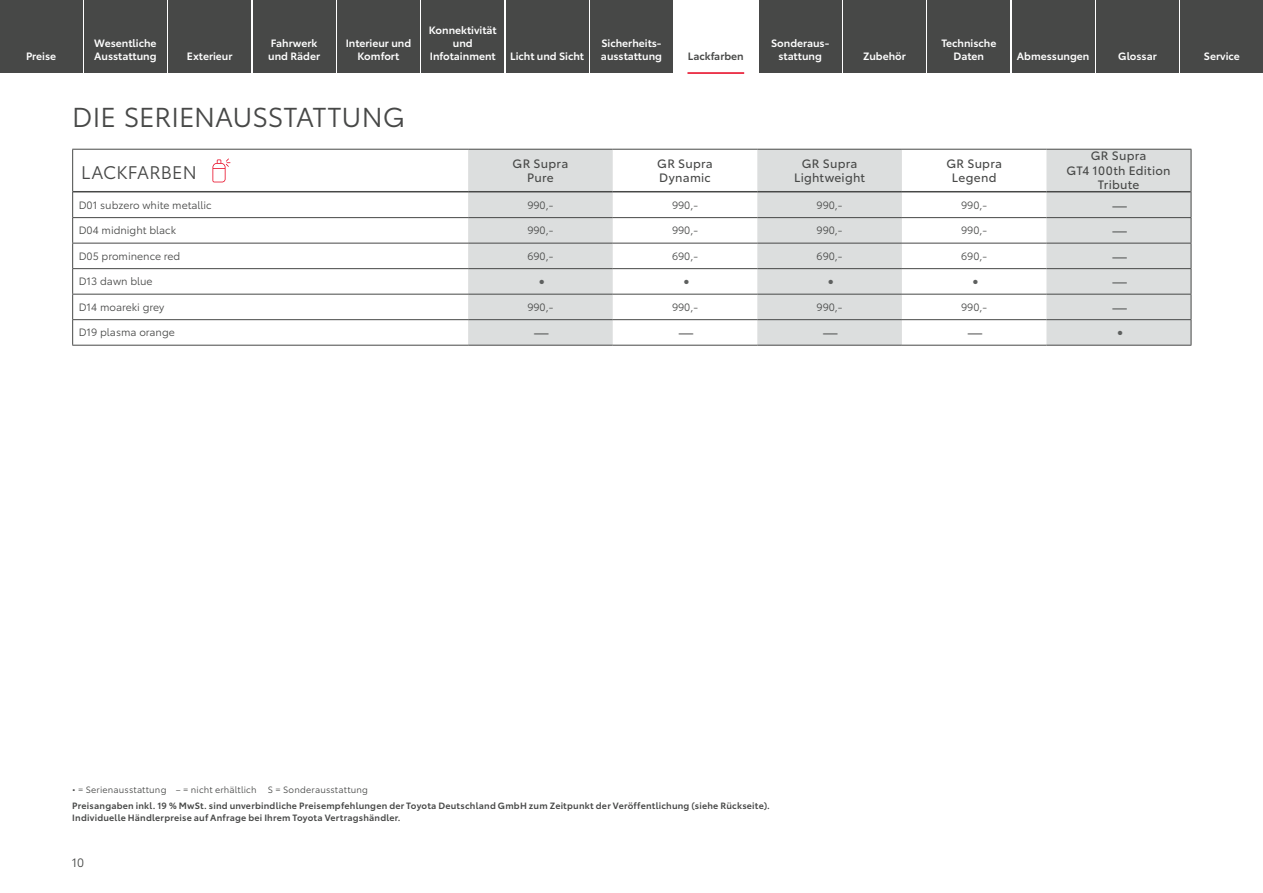
<style>
.page{position:relative;width:1263px;height:893px;background:#fff}
.page>*{position:absolute;margin:0;border:0;box-sizing:border-box;transform-origin:0 0}
.t1{font:27px "Toyota Type";letter-spacing:-.005em;color:#474847}
._1_Kopfzeile_Links{font:18px "Toyota Type";letter-spacing:.01em;color:#474847}
.t2{font:15px "Toyota Type";color:#474847}
._1_Kopfzeile_mittig_b{font:12px/14.4px "Toyota Type";letter-spacing:.02em;color:#474847;text-align:center}
.t3{font:12px "Toyota Type";color:#474847}
.t4{font:600 10.5px/12.6px "Toyota Type";color:#fff}
._1_Inhalt_links{font:10.5px "Toyota Type";color:#474847}
._1_Inhalt_mittig_PREIS{font:10.5px "Toyota Type";color:#474847}
._1_Verlinkung_aktuell{font:600 10.5px "Toyota Type";color:#474847}
._1_Fußzeilen_GREP{font:600 9px/12px "Toyota Type";letter-spacing:.025em;color:#474847}
._1_Fußzeilen{font:9px "Toyota Type";letter-spacing:.02em;color:#474847}
.t5{font:6px "Zapf Dingbats ITC";color:#5e605f}
</style>
<div class="page">
<svg style="left:468px;top:150px;width:723px;height:195px;fill:#dcdede"></svg>
<hr style="left:72px;top:149px;width:396px;height:1px;background:#474847">
<hr style="left:72px;top:150px;width:1px;height:42px;background:#474847">
<hr style="left:468px;top:149px;width:145px;height:1px;background:#474847">
<hr style="left:613px;top:149px;width:144px;height:1px;background:#474847">
<hr style="left:757px;top:149px;width:145px;height:1px;background:#474847">
<hr style="left:902px;top:149px;width:144px;height:1px;background:#474847">
<hr style="left:1046px;top:149px;width:145px;height:1px;background:#474847">
<hr style="left:1191px;top:150px;width:1px;height:42px;background:#474847">
<hr style="left:72px;top:217px;width:396px;height:1px;background:#474847">
<hr style="left:468px;top:217px;width:145px;height:1px;background:#474847">
<hr style="left:613px;top:217px;width:144px;height:1px;background:#474847">
<hr style="left:757px;top:217px;width:145px;height:1px;background:#474847">
<hr style="left:902px;top:217px;width:144px;height:1px;background:#474847">
<hr style="left:1046px;top:217px;width:145px;height:1px;background:#474847">
<hr style="left:72px;top:243px;width:396px;height:1px;background:#474847">
<hr style="left:468px;top:243px;width:145px;height:1px;background:#474847">
<hr style="left:613px;top:243px;width:144px;height:1px;background:#474847">
<hr style="left:757px;top:243px;width:145px;height:1px;background:#474847">
<hr style="left:902px;top:243px;width:144px;height:1px;background:#474847">
<hr style="left:1046px;top:243px;width:145px;height:1px;background:#474847">
<hr style="left:72px;top:268px;width:396px;height:1px;background:#474847">
<hr style="left:468px;top:268px;width:145px;height:1px;background:#474847">
<hr style="left:613px;top:268px;width:144px;height:1px;background:#474847">
<hr style="left:757px;top:268px;width:145px;height:1px;background:#474847">
<hr style="left:902px;top:268px;width:144px;height:1px;background:#474847">
<hr style="left:1046px;top:268px;width:145px;height:1px;background:#474847">
<hr style="left:72px;top:294px;width:396px;height:1px;background:#474847">
<hr style="left:468px;top:294px;width:145px;height:1px;background:#474847">
<hr style="left:613px;top:294px;width:144px;height:1px;background:#474847">
<hr style="left:757px;top:294px;width:145px;height:1px;background:#474847">
<hr style="left:902px;top:294px;width:144px;height:1px;background:#474847">
<hr style="left:1046px;top:294px;width:145px;height:1px;background:#474847">
<hr style="left:72px;top:319px;width:396px;height:1px;background:#474847">
<svg style="left:72px;top:192px;width:1px;height:153px"></svg>
<hr style="left:468px;top:319px;width:145px;height:1px;background:#474847">
<hr style="left:613px;top:319px;width:144px;height:1px;background:#474847">
<hr style="left:757px;top:319px;width:145px;height:1px;background:#474847">
<hr style="left:902px;top:319px;width:144px;height:1px;background:#474847">
<hr style="left:1046px;top:319px;width:145px;height:1px;background:#474847">
<svg style="left:1191px;top:192px;width:1px;height:153px"></svg>
<hr style="left:72px;top:345px;width:396px;height:1px;background:#474847">
<hr style="left:468px;top:345px;width:145px;height:1px;background:#474847">
<hr style="left:613px;top:345px;width:144px;height:1px;background:#474847">
<hr style="left:757px;top:345px;width:145px;height:1px;background:#474847">
<hr style="left:902px;top:345px;width:144px;height:1px;background:#474847">
<hr style="left:1046px;top:345px;width:145px;height:1px;background:#474847">
<hr style="left:73px;top:191px;width:395px;height:1px;background:#474847">
<hr style="left:468px;top:191px;width:145px;height:1px;background:#474847">
<hr style="left:613px;top:191px;width:144px;height:1px;background:#474847">
<hr style="left:757px;top:191px;width:145px;height:1px;background:#474847">
<hr style="left:902px;top:191px;width:144px;height:1px;background:#474847">
<hr style="left:1046px;top:191px;width:145px;height:1px;background:#474847">
<svg style="left:212px;top:159px;width:18px;height:23px"></svg>
<div style="left:0;top:0;width:82px;height:72px;background:#474847"></div>
<div style="left:84px;top:0;width:83px;height:72px;background:#474847"></div>
<div style="left:169px;top:0;width:82px;height:72px;background:#474847"></div>
<div style="left:253px;top:0;width:82px;height:72px;background:#474847"></div>
<div style="left:337px;top:0;width:83px;height:72px;background:#474847"></div>
<div style="left:422px;top:0;width:82px;height:72px;background:#474847"></div>
<div style="left:506px;top:0;width:82px;height:72px;background:#474847"></div>
<div style="left:590px;top:0;width:83px;height:72px;background:#474847"></div>
<div style="left:759px;top:0;width:82px;height:72px;background:#474847"></div>
<div style="left:843px;top:0;width:83px;height:72px;background:#474847"></div>
<div style="left:928px;top:0;width:82px;height:72px;background:#474847"></div>
<div style="left:1096px;top:0;width:83px;height:72px;background:#474847"></div>
<div style="left:1181px;top:0;width:82px;height:72px;background:#474847"></div>
<div style="left:1012px;top:0;width:82px;height:72px;background:#474847"></div>
<hr style="left:687px;top:72px;width:57px;height:2px;background:#e7001d">
<p class="t4" style="left:26px;top:49px;width:32px">Preise</p>
<p class="t4" style="left:94px;top:36px;width:64px">Wesentliche<br>Ausstattung</p>
<p class="t4" style="left:187px;top:49px;width:47px">Exterieur</p>
<p class="t4" style="left:268px;top:36px;width:53px">Fahrwerk und Räder</p>
<p class="t4" style="left:346px;top:36px;width:67px;text-align:center">Interieur und<br>Komfort</p>
<p class="t4" style="left:429px;top:23px;width:69px;text-align:center">Konnektivität und<br>Infotainment</p>
<p class="t4" style="left:510px;top:49px;width:75px">Licht und Sicht</p>
<p class="t4" style="left:601px;top:36px;width:63px">Sicherheits&shy;ausstattung</p>
<p class="t4" style="left:771px;top:36px;width:60px;text-align:center">Sonderaus&shy;stattung</p>
<p class="t4" style="left:941px;top:36px;width:56px">Technische</p>
<p class="_1_Verlinkung_aktuell" style="left:688px;top:48px;width:57px">Lackfarben</p>
<p class="t4" style="left:953px;top:49px;width:32px">Daten</p>
<p class="t4" style="left:1017px;top:49px;width:74px">Abmessungen</p>
<p class="t4" style="left:1118px;top:49px;width:40px">Glossar</p>
<p class="t4" style="left:1204px;top:49px;width:37px">Service</p>
<p class="t4" style="left:863px;top:49px;width:44px">Zubehör</p>
<h1 class="t1" style="left:72px;top:97px;width:334px">DIE SERIENAUSSTATTUNG</h1>
<p class="_1_Kopfzeile_Links" style="left:81px;top:160px;width:117px">LACKFARBEN</p>
<p class="_1_Kopfzeile_mittig_b" style="left:513px;top:155px;width:57px">GR Supra<br>Pure</p>
<p class="_1_Kopfzeile_mittig_b" style="left:657px;top:155px;width:57px;text-align:left">GR Supra<br>Dynamic</p>
<p class="_1_Kopfzeile_mittig_b" style="left:794px;top:155px;width:72px">GR Supra<br>Lightweight</p>
<p class="_1_Kopfzeile_mittig_b" style="left:946px;top:155px;width:57px">GR Supra<br>Legend</p>
<p class="_1_Kopfzeile_mittig_b" style="left:1091px;top:148px;width:57px">GR Supra</p>
<p class="_1_Kopfzeile_mittig_b" style="left:1066px;top:162px;width:106px">GT4 100th Edition<br>Tribute</p>
<p class="_1_Inhalt_links" style="left:79px;top:197px;width:135px">D01 subzero white metallic</p>
<p class="_1_Inhalt_mittig_PREIS" style="left:527px;top:197px;width:28px">990,-</p>
<p class="_1_Inhalt_mittig_PREIS" style="left:672px;top:197px;width:28px">990,-</p>
<p class="_1_Inhalt_mittig_PREIS" style="left:816px;top:197px;width:28px">990,-</p>
<p class="_1_Inhalt_mittig_PREIS" style="left:961px;top:197px;width:28px">990,-</p>
<p class="t2" style="left:1112px;top:194px;width:17px">―</p>
<p class="_1_Inhalt_links" style="left:79px;top:223px;width:99px">D04 midnight black</p>
<p class="_1_Inhalt_mittig_PREIS" style="left:527px;top:223px;width:28px">990,-</p>
<p class="_1_Inhalt_mittig_PREIS" style="left:672px;top:223px;width:28px">990,-</p>
<p class="_1_Inhalt_mittig_PREIS" style="left:816px;top:223px;width:28px">990,-</p>
<p class="_1_Inhalt_mittig_PREIS" style="left:961px;top:223px;width:28px">990,-</p>
<p class="t2" style="left:1112px;top:220px;width:17px">―</p>
<p class="_1_Inhalt_links" style="left:79px;top:248px;width:103px">D05 prominence red</p>
<p class="_1_Inhalt_mittig_PREIS" style="left:527px;top:248px;width:28px">690,-</p>
<p class="_1_Inhalt_mittig_PREIS" style="left:672px;top:248px;width:28px">690,-</p>
<p class="_1_Inhalt_mittig_PREIS" style="left:816px;top:248px;width:28px">690,-</p>
<p class="_1_Inhalt_mittig_PREIS" style="left:961px;top:248px;width:28px">690,-</p>
<p class="t2" style="left:1112px;top:245px;width:17px">―</p>
<p class="_1_Inhalt_links" style="left:79px;top:274px;width:75px">D13 dawn blue</p>
<p class="t5" style="left:539px;top:279px;width:6px">●</p>
<p class="t5" style="left:684px;top:279px;width:6px">●</p>
<p class="t5" style="left:829px;top:279px;width:6px">●</p>
<p class="t5" style="left:973px;top:279px;width:6px">●</p>
<p class="t2" style="left:1112px;top:271px;width:17px">―</p>
<p class="_1_Inhalt_links" style="left:79px;top:299px;width:87px">D14 moareki grey</p>
<p class="_1_Inhalt_mittig_PREIS" style="left:527px;top:299px;width:28px">990,-</p>
<p class="_1_Inhalt_mittig_PREIS" style="left:672px;top:299px;width:28px">990,-</p>
<p class="_1_Inhalt_mittig_PREIS" style="left:816px;top:299px;width:28px">990,-</p>
<p class="_1_Inhalt_mittig_PREIS" style="left:961px;top:299px;width:28px">990,-</p>
<p class="t2" style="left:1112px;top:296px;width:17px">―</p>
<p class="_1_Inhalt_links" style="left:79px;top:325px;width:98px">D19 plasma orange</p>
<p class="t2" style="left:533px;top:322px;width:17px">―</p>
<p class="t2" style="left:678px;top:322px;width:17px">―</p>
<p class="t2" style="left:823px;top:322px;width:17px">―</p>
<p class="t2" style="left:967px;top:322px;width:17px">―</p>
<p class="t5" style="left:1118px;top:330px;width:6px">●</p>
<p class="_1_Fußzeilen" style="left:72px;top:783px;width:186px">• = Serienausstattung – = nicht erhältlich</p>
<p class="_1_Fußzeilen" style="left:268px;top:783px;width:101px">S = Sonderausstattung</p>
<p class="_1_Fußzeilen_GREP" style="left:72px;top:799px;width:699px">Preisangaben inkl. 19 % MwSt. sind unverbindliche Preisempfehlungen der Toyota Deutschland GmbH zum Zeitpunkt der Veröffentlichung (siehe Rückseite).<br>Individuelle Händlerpreise auf Anfrage bei Ihrem Toyota Vertragshändler.</p>
<p class="t3" style="left:72px;top:854px;width:14px">10</p>
</div>
